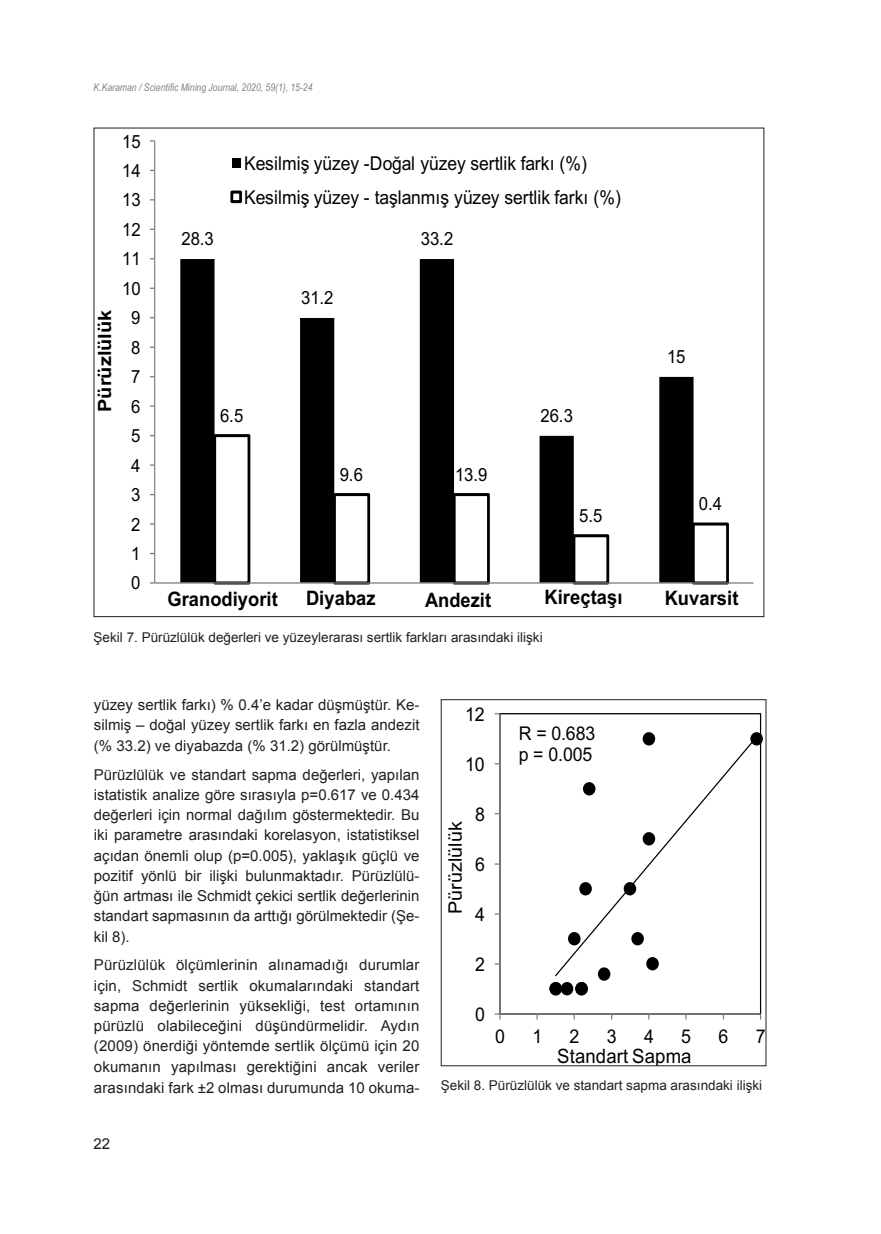
<style>
.page{position:relative;width:881px;height:1234px;background:#fff}
.page>*{position:absolute;margin:0;border:0;box-sizing:border-box;transform-origin:0 0}
.t1{font:700 19.95px "Arial";letter-spacing:.005em;color:#000001;scale:.92 1}
.t2{font:19.95px "Arial";letter-spacing:.01em;color:#000001;scale:.92 1}
.t3{font:19.8px "Arial";letter-spacing:.01em;color:#000001;scale:.94 1}
.t4{font:19.05px/34.2px "Arial";letter-spacing:-.005em;color:#000001;scale:.92 1}
.t5{font:18.9px/21.5px "Arial";letter-spacing:-.01em;color:#000001;scale:.94 1}
.t6{font:18.6px "Arial";letter-spacing:.01em;color:#000001;scale:1.07 1}
.t7{font:700 18.3px "Arial";color:#000001;scale:1.09 1}
.t8{font:18.15px "Arial";letter-spacing:-.01em;color:#000001;scale:.92 1}
.t9{font:18.15px "Arial";letter-spacing:-.01em;color:#000001;scale:.94 1}
.t10{font:17.7px "Arial";letter-spacing:.01em;color:#000001;scale:.94 1}
.t11{font:17.7px "Arial";letter-spacing:.01em;color:#000001;scale:.92 1}
.t12{font:15px/20.2px "Arial";color:#231f20;text-align:justify}
.t13{font:13.5px "Arial";color:#231f20}
.t14{font:italic 10.5px "Arial Narrow";color:#808285}
</style>
<div class="page">
<svg style="left:149px;top:140px;width:605px;height:445px"></svg>
<div style="left:499px;top:713px;width:261px;height:301px;border:1px solid #000001"></div>
<hr style="left:499px;top:713px;width:1px;height:300px;background:#7c7f80">
<hr style="left:499px;top:1013px;width:261px;height:1px;background:#7c7f80">
<svg style="left:494px;top:1013px;width:6px;height:6px"></svg>
<div style="left:642px;top:732px;width:13px;height:13px;border:2px solid #000001;border-radius:50%"></div>
<div style="left:561px;top:983px;width:11px;height:10px;background:#000001;border-radius:50%"></div>
<div style="left:560px;top:981px;width:13px;height:14px;border:2px solid #000001;border-radius:50%"></div>
<div style="left:751px;top:733px;width:10px;height:11px;background:#000001;border-radius:50%"></div>
<div style="left:750px;top:732px;width:12px;height:13px;border:2px solid #000001;border-radius:50%"></div>
<div style="left:597px;top:967px;width:13px;height:13px;border:2px solid #000001;border-radius:50%"></div>
<div style="left:550px;top:983px;width:10px;height:10px;background:#000001;border-radius:50%"></div>
<div style="left:549px;top:981px;width:12px;height:14px;border:2px solid #000001;border-radius:50%"></div>
<div style="left:576px;top:983px;width:10px;height:10px;background:#000001;border-radius:50%"></div>
<div style="left:575px;top:981px;width:12px;height:14px;border:2px solid #000001;border-radius:50%"></div>
<svg style="left:555px;top:734px;width:203px;height:243px"></svg>
<p class="t14" style="left:94px;top:80px;width:220px">K.Karaman / Scientific Mining Journal, 2020, 59(1), 15-24</p>
<p class="t7" style="left:92px;top:412px;width:95px;rotate:-90deg">Pürüzlülük</p>
<p class="t8" style="left:122px;top:129px;width:22px">15</p>
<p class="t8" style="left:122px;top:158px;width:22px">14</p>
<p class="t8" style="left:122px;top:187px;width:22px">13</p>
<p class="t8" style="left:122px;top:217px;width:22px">12</p>
<p class="t8" style="left:122px;top:246px;width:22px">11</p>
<p class="t8" style="left:122px;top:276px;width:22px">10</p>
<p class="t8" style="left:131px;top:305px;width:12px">9</p>
<p class="t8" style="left:131px;top:335px;width:12px">8</p>
<p class="t8" style="left:131px;top:364px;width:12px">7</p>
<p class="t8" style="left:131px;top:394px;width:12px">6</p>
<p class="t8" style="left:131px;top:423px;width:12px">5</p>
<p class="t8" style="left:131px;top:452px;width:12px">4</p>
<p class="t8" style="left:131px;top:482px;width:12px">3</p>
<p class="t8" style="left:131px;top:511px;width:12px">2</p>
<p class="t8" style="left:131px;top:541px;width:12px">1</p>
<p class="t8" style="left:131px;top:570px;width:12px">0</p>
<p class="t8" style="left:181px;top:226px;width:37px">28.3</p>
<p class="t9" style="left:494px;top:144px;width:21px">14</p>
<p class="t4" style="left:244px;top:146px;width:410px">Kesilmiş yüzey -Doğal yüzey sertlik farkı (%)<br>Kesilmiş yüzey - taşlanmış yüzey sertlik farkı (%)</p>
<p class="t8" style="left:301px;top:285px;width:37px">31.2</p>
<p class="t8" style="left:421px;top:226px;width:37px">33.2</p>
<p class="t8" style="left:220px;top:403px;width:27px">6.5</p>
<p class="t8" style="left:339px;top:462px;width:27px">9.6</p>
<p class="t8" style="left:455px;top:462px;width:37px">13.9</p>
<p class="t8" style="left:540px;top:403px;width:37px">26.3</p>
<p class="t8" style="left:579px;top:503px;width:27px">5.5</p>
<p class="t8" style="left:666px;top:344px;width:22px">15</p>
<p class="t8" style="left:698px;top:491px;width:27px">0.4</p>
<h1 class="t1" style="left:167px;top:584px;width:121px">Granodiyorit</h1>
<h1 class="t1" style="left:306px;top:583px;width:77px">Diyabaz</h1>
<h1 class="t1" style="left:425px;top:585px;width:73px">Andezit</h1>
<h1 class="t1" style="left:544px;top:583px;width:86px">Kireçtaşı</h1>
<h1 class="t1" style="left:664px;top:584px;width:82px">Kuvarsit</h1>
<p class="t13" style="left:94px;top:628px;width:450px">Şekil 7. Pürüzlülük değerleri ve yüzeylerarası sertlik farkları arasındaki ilişki</p>
<p class="t12" style="left:94px;top:694px;width:327px">yüzey sertlik farkı) % 0.4’e kadar düşmüştür. Ke&shy;silmiş – doğal yüzey sertlik farkı en fazla andezit (% 33.2) ve diyabazda (% 31.2) görülmüştür.</p>
<p class="t12" style="left:94px;top:764px;width:327px">Pürüzlülük ve standart sapma değerleri, yapılan istatistik analize göre sırasıyla p=0.617 ve 0.434 değerleri için normal dağılım göstermektedir. Bu iki parametre arasındaki korelasyon, istatistiksel açıdan önemli olup (p=0.005), yaklaşık güçlü ve pozitif yönlü bir ilişki bulunmaktadır. Pürüzlülü&shy;ğün artması ile Schmidt çekici sertlik değerlerinin standart sapmasının da arttığı görülmektedir (Şe&shy;kil 8).</p>
<p class="t12" style="left:94px;top:954px;width:327px">Pürüzlülük ölçümlerinin alınamadığı durumlar için, Schmidt sertlik okumalarındaki standart sapma değerlerinin yüksekliği, test ortamının pürüzlü olabileceğini düşündürmelidir. Aydın (2009) önerdiği yöntemde sertlik ölçümü için 20 okumanın yapılması gerektiğini ancak veriler arasındaki fark ±2 olması durumunda 10 okuma-</p>
<p class="t5" style="left:465px;top:703px;width:22px">12</p>
<p class="t4" style="left:93px;top:713px;width:22px">12</p>
<p class="t5" style="left:518px;top:722px;width:83px">R = 0.683 p = 0.005</p>
<p class="t4" style="left:146px;top:739px;width:83px;line-height:21.6px">R = 0.683 p = 0.005</p>
<p class="t5" style="left:465px;top:753px;width:22px">10</p>
<p class="t4" style="left:93px;top:764px;width:22px">10</p>
<p class="t5" style="left:475px;top:803px;width:12px">8</p>
<p class="t6" style="left:442px;top:913px;width:88px;rotate:-90deg">Pürüzlülük</p>
<p class="t4" style="left:103px;top:814px;width:12px">8</p>
<p class="t5" style="left:475px;top:853px;width:12px">6</p>
<p class="t4" style="left:103px;top:864px;width:12px">6</p>
<p class="t5" style="left:475px;top:903px;width:12px">4</p>
<p class="t4" style="left:103px;top:914px;width:12px">4</p>
<p class="t5" style="left:475px;top:953px;width:12px">2</p>
<p class="t4" style="left:103px;top:965px;width:12px">2</p>
<p class="t5" style="left:475px;top:1003px;width:12px">0</p>
<p class="t4" style="left:103px;top:1015px;width:12px">0</p>
<p class="t5" style="left:495px;top:1025px;width:12px">0</p>
<p class="t5" style="left:532px;top:1025px;width:12px">1</p>
<p class="t5" style="left:569px;top:1025px;width:12px">2</p>
<p class="t5" style="left:606px;top:1025px;width:12px">3</p>
<p class="t5" style="left:643px;top:1025px;width:12px">4</p>
<p class="t5" style="left:681px;top:1025px;width:12px">5</p>
<p class="t5" style="left:718px;top:1025px;width:12px">6</p>
<p class="t5" style="left:755px;top:1025px;width:12px">7</p>
<h2 class="t3" style="left:557px;top:1041px;width:144px">Standart Sapma</h2>
<p class="t4" style="left:123px;top:1037px;width:12px">0</p>
<p class="t4" style="left:159px;top:1037px;width:12px">1</p>
<p class="t4" style="left:196px;top:1037px;width:12px">2</p>
<p class="t4" style="left:233px;top:1037px;width:12px">3</p>
<p class="t4" style="left:269px;top:1037px;width:12px">4</p>
<p class="t4" style="left:306px;top:1037px;width:12px">5</p>
<p class="t4" style="left:343px;top:1037px;width:12px">6</p>
<p class="t4" style="left:380px;top:1037px;width:12px">7</p>
<h1 class="t2" style="left:184px;top:1060px;width:145px">Standart Sapma</h1>
<p class="t11" style="left:448px;top:1068px;width:394px">pürüzsüz ve taze görünse bile kısmi bozunma</p>
<p class="t10" style="left:425px;top:1072px;width:391px">Şekil 8. Pürüzlülük ve standart sapma arasındaki</p>
<p class="t13" style="left:440px;top:1076px;width:323px">Şekil 8. Pürüzlülük ve standart sapma arasındaki ilişki</p>
<p class="t12" style="left:94px;top:1133px;width:18px">22</p>
</div>
